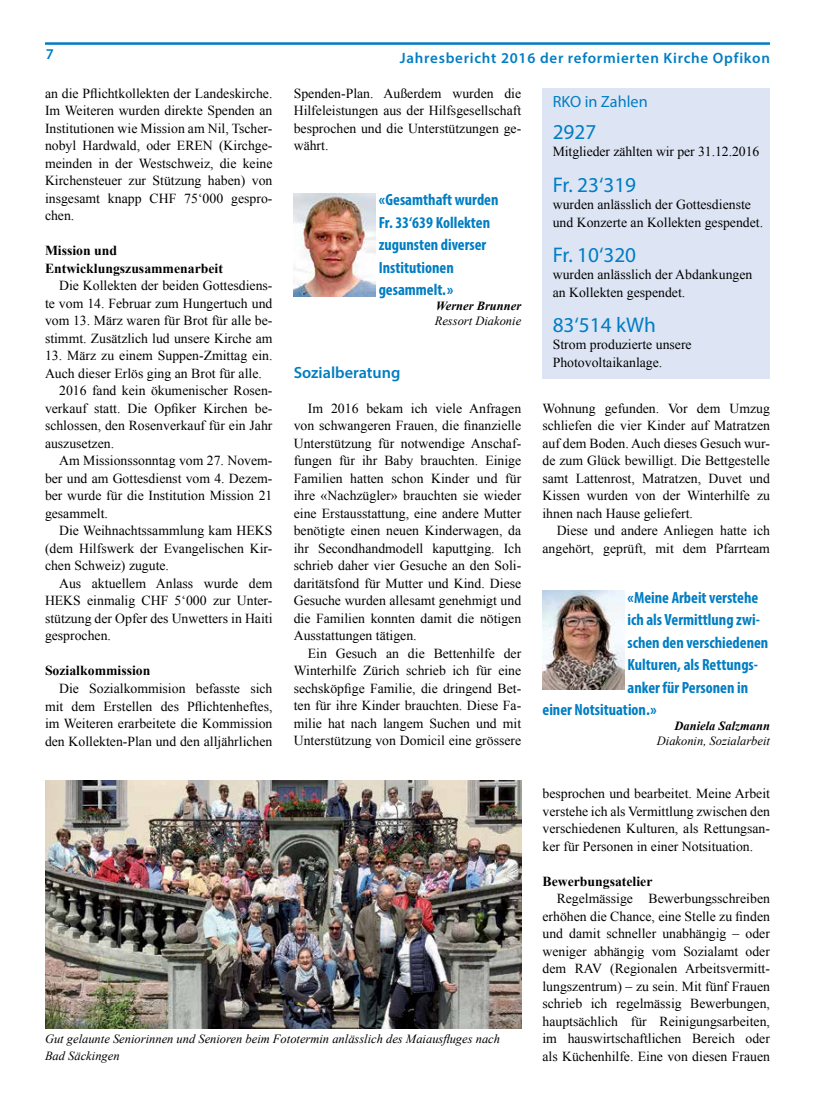
<style>
.page{position:relative;width:815px;height:1106px;background:#fff}
.page>*{position:absolute;margin:0;border:0;box-sizing:border-box;transform-origin:0 0}
.t1{font:21.25px "Myriad Pro";color:#007dc3}
.t2{font:700 condensed 16.25px/22.5px "Myriad Pro";color:#007dc3}
.t3{font:600 16.25px "Myriad Pro";color:#007dc3}
.t4{font:16.25px "Myriad Pro";color:#007dc3}
.t5{font:600 15px "Myriad Pro";letter-spacing:.05em;color:#007dc3}
.t6{font:13.75px/17.5px "Times New Roman";color:#000;text-align:justify}
.t7{font:700 13.75px/17.5px "Times New Roman";color:#000}
.t8{font:italic 12.5px/17.5px "Times New Roman";color:#000}
.t9{font:italic 700 12.5px "Times New Roman";color:#000}
</style>
<div class="page">
<hr style="left:45px;top:42px;width:725px;height:3px;background:#007dc3">
<div style="left:542px;top:88px;width:228px;height:291px;background:#dde5f5"></div>
<img style="left:45px;top:780px;width:476px;height:248px">
<img style="left:542px;top:590px;width:82px;height:100px">
<img style="left:294px;top:194px;width:81px;height:103px">
<p class="t5" style="left:46px;top:45px;width:10px">7</p>
<p class="t5" style="left:400px;top:48px;width:371px">Jahresbericht 2016 der reformierten Kirche Opfikon</p>
<p class="t6" style="left:45px;top:84px;width:229px">an die Pflichtkollekten der Landeskirche.<br>Im Weiteren wurden direkte Spenden an Institutionen wie Mission am Nil, Tscher&shy;nobyl Hardwald, oder EREN (Kirchge&shy;meinden in der Westschweiz, die keine Kirchensteuer zur Stützung haben) von insgesamt knapp CHF 75‘000 gespro&shy;chen.</p>
<p class="t7" style="left:45px;top:241px;width:179px">Mission und<br>Entwicklungszusammenarbeit</p>
<p class="t6" style="left:45px;top:277px;width:229px;text-indent:14px">Die Kollekten der beiden Gottesdiens&shy;te vom 14. Februar zum Hungertuch und vom 13. März waren für Brot für alle be&shy;stimmt. Zusätzlich lud unsere Kirche am</p>
<p class="t6" style="left:45px;top:347px;width:229px">13. März zu einem Suppen-Zmittag ein.</p>
<p class="t6" style="left:45px;top:364px;width:218px">Auch dieser Erlös ging an Brot für alle.</p>
<p class="t6" style="left:59px;top:382px;width:215px">2016 fand kein ökumenischer Rosen-</p>
<p class="t6" style="left:45px;top:399px;width:229px">verkauf statt. Die Opfiker Kirchen be-</p>
<p class="t6" style="left:45px;top:417px;width:229px">schlossen, den Rosenverkauf für ein Jahr</p>
<p class="t6" style="left:45px;top:434px;width:71px">auszusetzen.</p>
<p class="t6" style="left:59px;top:452px;width:215px">Am Missionssonntag vom 27. Novem-</p>
<p class="t6" style="left:45px;top:469px;width:229px">ber und am Gottesdienst vom 4. Dezem-</p>
<p class="t6" style="left:45px;top:487px;width:229px">ber wurde für die Institution Mission 21</p>
<p class="t6" style="left:45px;top:504px;width:65px">gesammelt.</p>
<p class="t6" style="left:59px;top:522px;width:215px">Die Weihnachtssammlung kam HEKS</p>
<p class="t6" style="left:45px;top:539px;width:229px">(dem Hilfswerk der Evangelischen Kir-</p>
<p class="t6" style="left:45px;top:557px;width:126px">chen Schweiz) zugute.</p>
<p class="t6" style="left:59px;top:574px;width:215px">Aus aktuellem Anlass wurde dem</p>
<p class="t6" style="left:45px;top:592px;width:229px">HEKS einmalig CHF 5‘000 zur Unter-</p>
<p class="t6" style="left:45px;top:609px;width:229px">stützung der Opfer des Unwetters in Haiti</p>
<p class="t6" style="left:45px;top:627px;width:68px">gesprochen.</p>
<p class="t7" style="left:45px;top:662px;width:107px">Sozialkommission</p>
<p class="t6" style="left:45px;top:679px;width:229px;text-indent:14px">Die Sozialkommision befasste sich mit dem Erstellen des Pflichtenheftes, im Weiteren erarbeitete die Kommission den Kollekten-Plan und den alljährlichen</p>
<p class="t6" style="left:294px;top:84px;width:229px">Spenden-Plan. Außerdem wurden die Hilfeleistungen aus der Hilfsgesellschaft besprochen und die Unterstützungen ge&shy;währt.</p>
<p class="t2" style="left:379px;top:188px;width:121px">«Gesamthaft wurden<br>Fr. 33‘639 Kollekten zugunsten diverser<br>Institutionen gesammelt.»</p>
<p class="t9" style="left:436px;top:297px;width:87px">Werner Brunner</p>
<p class="t8" style="left:435px;top:312px;width:88px">Ressort Diakonie</p>
<p class="t3" style="left:294px;top:362px;width:108px">Sozialberatung</p>
<p class="t6" style="left:294px;top:399px;width:229px;text-indent:14px">Im 2016 bekam ich viele Anfragen von schwangeren Frauen, die finanzielle Unterstützung für notwendige Anschaf&shy;fungen für ihr Baby brauchten. Einige Familien hatten schon Kinder und für ihre «Nachzügler» brauchten sie wieder eine Erstausstattung, eine andere Mutter benötigte einen neuen Kinderwagen, da ihr Secondhandmodell kaputtging. Ich schrieb daher vier Gesuche an den Soli&shy;daritätsfond für Mutter und Kind. Diese Gesuche wurden allesamt genehmigt und die Familien konnten damit die nötigen Ausstattungen tätigen.</p>
<p class="t6" style="left:294px;top:644px;width:229px;text-indent:14px">Ein Gesuch an die Bettenhilfe der Winterhilfe Zürich schrieb ich für eine sechsköpfige Familie, die dringend Bet&shy;ten für ihre Kinder brauchten. Diese Fa&shy;milie hat nach langem Suchen und mit Unterstützung von Domicil eine grössere</p>
<p class="t8" style="left:45px;top:1029px;width:457px">Gut gelaunte Seniorinnen und Senioren beim Fototermin anlässlich des Maiausfluges nach<br>Bad Säckingen</p>
<p class="t4" style="left:553px;top:92px;width:97px">RKO in Zahlen</p>
<h1 class="t1" style="left:553px;top:119px;width:45px">2927</h1>
<p class="t6" style="left:553px;top:143px;width:208px">Mitglieder zählten wir per 31.12.2016</p>
<h1 class="t1" style="left:553px;top:171px;width:85px">Fr. 23‘319</h1>
<p class="t6" style="left:553px;top:195px;width:212px">wurden anlässlich der Gottesdienste und Konzerte an Kollekten gespendet.</p>
<h1 class="t1" style="left:553px;top:241px;width:85px">Fr. 10‘320</h1>
<p class="t6" style="left:553px;top:265px;width:201px">wurden anlässlich der Abdankungen an Kollekten gespendet.</p>
<h1 class="t1" style="left:553px;top:311px;width:105px">83‘514 kWh</h1>
<p class="t6" style="left:553px;top:335px;width:140px">Strom produzierte unsere<br>Photovoltaikanlage.</p>
<p class="t6" style="left:542px;top:399px;width:229px">Wohnung gefunden. Vor dem Umzug schliefen die vier Kinder auf Matratzen auf dem Boden. Auch dieses Gesuch wur&shy;de zum Glück bewilligt. Die Bettgestelle samt Lattenrost, Matratzen, Duvet und Kissen wurden von der Winterhilfe zu ihnen nach Hause geliefert.</p>
<p class="t6" style="left:542px;top:522px;width:229px;text-align:right">Diese und andere Anliegen hatte ich angehört, geprüft, mit dem Pfarrteam</p>
<p class="t2" style="left:628px;top:586px;width:132px">«Meine Arbeit verstehe</p>
<p class="t2" style="left:628px;top:608px;width:134px">ich als Vermittlung zwi-</p>
<p class="t2" style="left:628px;top:631px;width:142px">schen den verschiedenen</p>
<p class="t2" style="left:628px;top:653px;width:132px">Kulturen, als Rettungs-</p>
<p class="t2" style="left:628px;top:676px;width:122px">anker für Personen in</p>
<p class="t2" style="left:543px;top:698px;width:116px">einer Notsituation.»</p>
<p class="t9" style="left:675px;top:717px;width:97px">Daniela Salzmann</p>
<p class="t8" style="left:657px;top:732px;width:115px">Diakonin, Sozialarbeit</p>
<p class="t6" style="left:542px;top:784px;width:229px">besprochen und bearbeitet. Meine Arbeit verstehe ich als Vermittlung zwischen den verschiedenen Kulturen, als Rettungsan&shy;ker für Personen in einer Notsituation.</p>
<p class="t7" style="left:542px;top:872px;width:111px">Bewerbungsatelier</p>
<p class="t6" style="left:542px;top:889px;width:229px;text-indent:14px">Regelmässige Bewerbungsschreiben erhöhen die Chance, eine Stelle zu finden und damit schneller unabhängig – oder weniger abhängig vom Sozialamt oder dem RAV (Regionalen Arbeitsvermitt&shy;lungszentrum) – zu sein. Mit fünf Frauen schrieb ich regelmässig Bewerbungen, hauptsächlich für Reinigungsarbeiten, im hauswirtschaftlichen Bereich oder als Küchenhilfe. Eine von diesen Frauen</p>
</div>
